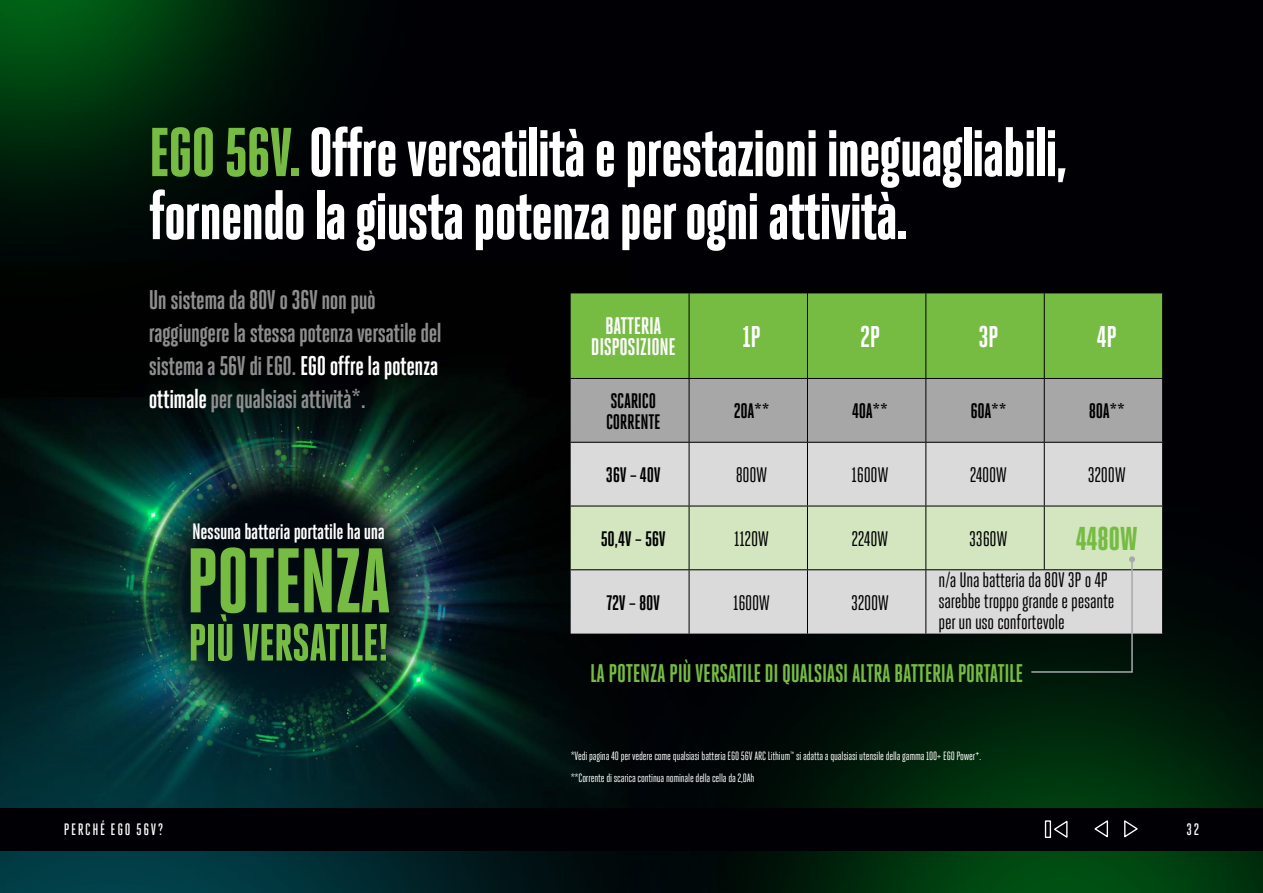
<style>
.page{position:relative;width:1263px;height:893px;background:#000005}
.page>*{position:absolute;margin:0;border:0;box-sizing:border-box;transform-origin:0 0}
.t1{font:800 91.5px "Heroic Condensed";letter-spacing:-.015em;color:#76bc43}
.t2{font:800 69px/63px "Heroic Condensed";letter-spacing:-.025em;color:#fff}
.t3{font:800 52.2px "Heroic Condensed";letter-spacing:-.015em;color:#76bc43}
.t4{font:800 33px "Heroic Condensed";letter-spacing:-.015em;color:#76bc43}
.t5{font:700 30px "Heroic Condensed";letter-spacing:-.015em;color:#fff}
.t6{font:700 27px/33px "Heroic Condensed";letter-spacing:-.02em;color:#8e8e8e}
.t7{font:700 25.5px "Heroic Condensed";letter-spacing:-.015em;color:#76bc43}
.t8{font:700 24px/21px "Heroic Condensed";letter-spacing:-.015em;color:#fff;text-align:center}
.t9{font:700 22.2px "Heroic Condensed";letter-spacing:-.015em;color:#fff}
.t10{font:21px/21px "Heroic Condensed";letter-spacing:-.015em;color:#000}
.t11{font:700 21px/21px "Heroic Condensed";letter-spacing:-.015em;color:#000}
.t12{font:500 16.5px "Heroic Condensed";letter-spacing:.1em;color:#fff}
.t13{font:12px/22px "Heroic Condensed";letter-spacing:-.015em;color:#fff}
.s1{color:#76bc43}
.s2{color:#fff}
</style>
<div class="page">
<img style="left:729px;top:625px;width:534px;height:268px">
<img style="left:0;top:0;width:322px;height:232px">
<img style="left:0;top:354px;width:718px;height:539px">
<div style="left:571px;top:293px;width:591px;height:85px;background:#76bc43"></div>
<div style="left:571px;top:379px;width:591px;height:63px;background:#a7a7a7"></div>
<div style="left:571px;top:443px;width:591px;height:63px;background:#dadada"></div>
<hr style="left:689px;top:293px;width:1px;height:85px;background:#000">
<hr style="left:807px;top:293px;width:1px;height:85px;background:#000">
<hr style="left:571px;top:378px;width:118px;height:1px;background:#000">
<hr style="left:689px;top:378px;width:118px;height:1px;background:#000">
<hr style="left:689px;top:379px;width:1px;height:63px;background:#000">
<hr style="left:807px;top:378px;width:119px;height:1px;background:#000">
<hr style="left:807px;top:379px;width:1px;height:63px;background:#000">
<hr style="left:571px;top:442px;width:118px;height:1px;background:#000">
<hr style="left:689px;top:442px;width:118px;height:1px;background:#000">
<hr style="left:689px;top:443px;width:1px;height:63px;background:#000">
<hr style="left:807px;top:442px;width:119px;height:1px;background:#000">
<hr style="left:807px;top:443px;width:1px;height:63px;background:#000">
<hr style="left:925px;top:293px;width:1px;height:85px;background:#000">
<hr style="left:1044px;top:293px;width:1px;height:85px;background:#000">
<hr style="left:926px;top:378px;width:118px;height:1px;background:#000">
<hr style="left:925px;top:379px;width:1px;height:63px;background:#000">
<hr style="left:1044px;top:378px;width:119px;height:1px;background:#000">
<hr style="left:1044px;top:379px;width:1px;height:63px;background:#000">
<hr style="left:926px;top:442px;width:118px;height:1px;background:#000">
<hr style="left:925px;top:443px;width:1px;height:63px;background:#000">
<hr style="left:1044px;top:442px;width:119px;height:1px;background:#000">
<hr style="left:1044px;top:443px;width:1px;height:63px;background:#000">
<hr style="left:1162px;top:293px;width:1px;height:85px;background:#000">
<hr style="left:1162px;top:379px;width:1px;height:63px;background:#000">
<hr style="left:1162px;top:443px;width:1px;height:63px;background:#000">
<svg style="left:571px;top:506px;width:592px;height:167px"></svg>
<div style="left:0;top:808px;width:1263px;height:42px;background:#000005"></div>
<svg style="left:1094px;top:820px;width:15px;height:18px"></svg>
<svg style="left:1054px;top:820px;width:14px;height:18px"></svg>
<svg style="left:1124px;top:820px;width:14px;height:18px"></svg>
<div style="left:1045px;top:820px;width:6px;height:18px;border:1px solid #fff"></div>
<h2 class="t2" style="left:149px;top:121px;width:920px"><span class="s1">EGO 56V.</span> Offre versatilità e prestazioni ineguagliabili, fornendo la giusta potenza per ogni attività.</h2>
<h3 class="t6" style="left:149px;top:284px;width:294px">Un sistema da 80V o 36V non può raggiungere la stessa potenza versatile del sistema a 56V di EGO. <span class="s2">EGO offre la potenza ottimale</span> per qualsiasi attività*.</h3>
<h3 class="t8" style="left:591px;top:316px;width:86px">BATTERIA<br>DISPOSIZIONE</h3>
<h3 class="t5" style="left:742px;top:320px;width:20px">1P</h3>
<h3 class="t5" style="left:860px;top:320px;width:22px">2P</h3>
<h3 class="t5" style="left:978px;top:320px;width:22px">3P</h3>
<h3 class="t5" style="left:1097px;top:320px;width:22px">4P</h3>
<h3 class="t11" style="left:606px;top:390px;width:56px">SCARICO<br>CORRENTE</h3>
<h3 class="t11" style="left:734px;top:400px;width:37px">20A**</h3>
<h3 class="t11" style="left:852px;top:400px;width:37px">40A**</h3>
<h3 class="t11" style="left:970px;top:400px;width:38px">60A**</h3>
<h3 class="t11" style="left:1089px;top:400px;width:37px">80A**</h3>
<h3 class="t11" style="left:606px;top:464px;width:56px">36V – 40V</h3>
<h3 class="t10" style="left:736px;top:464px;width:33px">800W</h3>
<h3 class="t10" style="left:851px;top:464px;width:39px">1600W</h3>
<h3 class="t10" style="left:970px;top:464px;width:39px">2400W</h3>
<h3 class="t10" style="left:1088px;top:464px;width:40px">3200W</h3>
<h3 class="t9" style="left:192px;top:519px;width:194px">Nessuna batteria portatile ha una</h3>
<h1 class="t1" style="left:186px;top:530px;width:206px">POTENZA</h1>
<h3 class="t3" style="left:188px;top:614px;width:202px">PIÙ VERSATILE!</h3>
<h3 class="t11" style="left:601px;top:528px;width:67px">50,4V – 56V</h3>
<h3 class="t10" style="left:734px;top:528px;width:36px">1120W</h3>
<h3 class="t10" style="left:851px;top:528px;width:39px">2240W</h3>
<h3 class="t10" style="left:969px;top:528px;width:40px">3360W</h3>
<h3 class="t4" style="left:1076px;top:521px;width:63px">4480W</h3>
<h3 class="t11" style="left:607px;top:592px;width:55px">72V – 80V</h3>
<h3 class="t10" style="left:733px;top:592px;width:39px">1600W</h3>
<h3 class="t10" style="left:851px;top:592px;width:40px">3200W</h3>
<h3 class="t10" style="left:938px;top:570px;width:177px">n/a Una batteria da 80V 3P o 4P sarebbe troppo grande e pesante per un uso confortevole</h3>
<h3 class="t7" style="left:590px;top:660px;width:435px">LA POTENZA PIÙ VERSATILE DI QUALSIASI ALTRA BATTERIA PORTATILE</h3>
<p class="t13" style="left:571px;top:745px;width:412px">*Vedi pagina 40 per vedere come qualsiasi batteria EGO 56V ARC Lithium™ si adatta a qualsiasi utensile della gamma 100+ EGO Power+. **Corrente di scarica continua nominale della cella da 2,0Ah</p>
<h3 class="t12" style="left:64px;top:820px;width:101px">PERCHÉ EGO 56V?</h3>
<h3 class="t12" style="left:1186px;top:820px;width:14px">32</h3>
</div>
